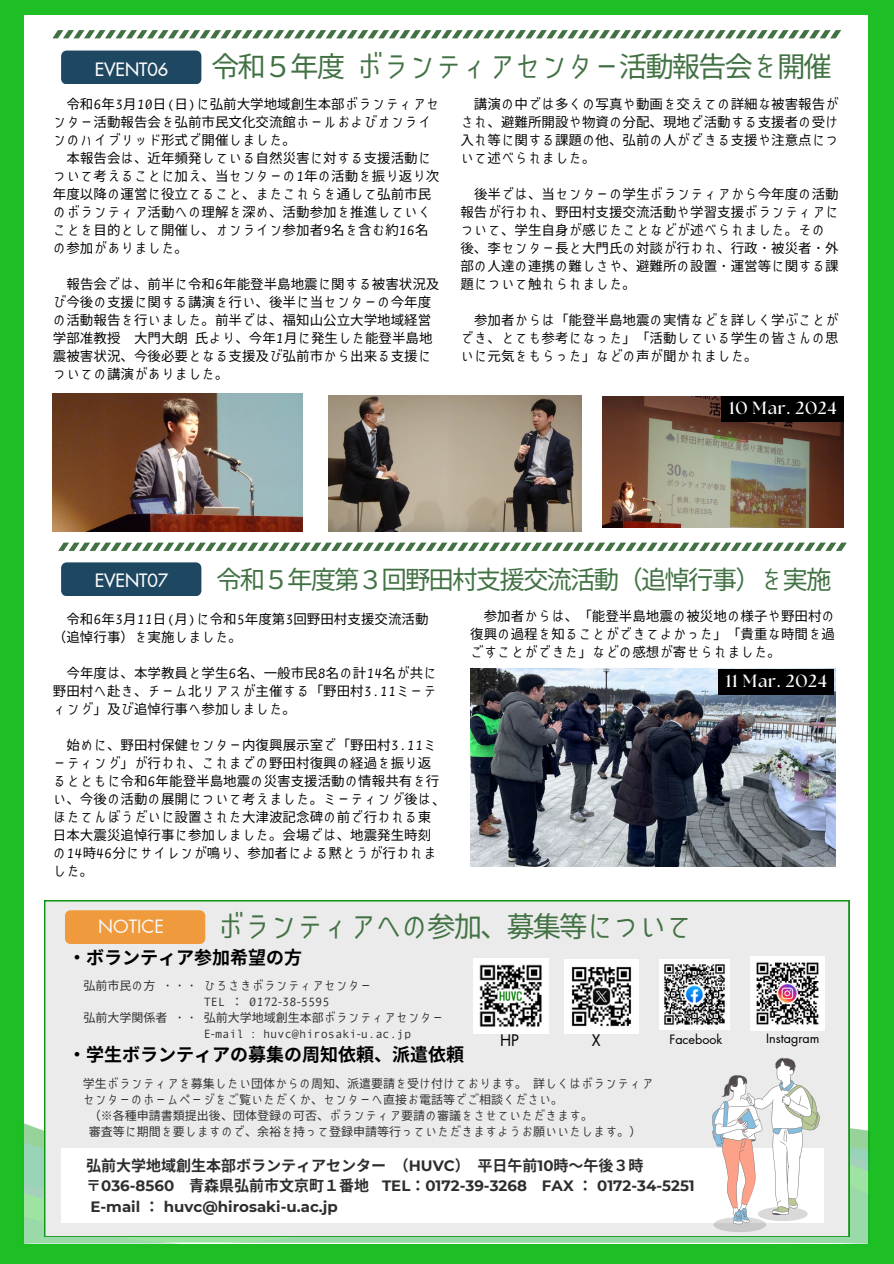
<style>
.page{position:relative;width:894px;height:1264px;background:#fff}
.page>*{position:absolute;margin:0;border:0;box-sizing:border-box;transform-origin:0 0}
.t1{font:28.5px "FGUIGEN";letter-spacing:-.075em;color:#427244}
.t2{font:25.5px "FGUIGEN";letter-spacing:-.075em;color:#427244}
.t3{font:700 18px "Noto Sans CJ Ksc";color:#000}
.t4{font:500 18px "Futura LT Pro";color:#fafafa}
.t5{font:18px "Futura LT Pro";color:#fafafa}
.t6{font:700 17.7px "The Seasons";letter-spacing:.04em;color:#fff}
.t7{font:15.6px "Futura LT Pro";color:#000}
.t8{font:700 15px "Montserrat";color:#2e2e2e}
.t9{font:700 15px "Noto Sans CJ Ksc";color:#2e2e2e}
.t10{font:13.5px/18px "FGUIGEN";color:#000}
.t11{font:12.6px "Futura LT Pro";color:#000}
.t12{font:12px "FGUIGEN";color:#2e2e2e}
.s1{font-family:"Montserrat"}
.s2{font-family:"Noto Sans CJ Ksc"}
</style>
<div class="page">
<div style="left:0;top:0;width:893px;height:1263px;background:#1dbf25"></div>
<div style="left:24px;top:16px;width:843px;height:1227px;background:#fff"></div>
<svg style="left:52px;top:30px;width:789px;height:8px"></svg>
<svg style="left:223px;top:1236px;width:645px;height:6px;background:#86cf92"></svg>
<svg style="left:24px;top:1236px;width:157px;height:7px"></svg>
<svg style="left:24px;top:1129px;width:845px;height:107px;background:#94d5a3"></svg>
<div style="left:44px;top:900px;width:805px;height:336px;background:#ebebeb"></div>
<div style="left:61px;top:51px;width:140px;height:33px;background:#1e4762"></div>
<img style="left:328px;top:395px;width:253px;height:136px">
<img style="left:602px;top:396px;width:241px;height:132px">
<img style="left:53px;top:394px;width:250px;height:137px">
<div style="left:61px;top:562px;width:140px;height:34px;background:#1e4762"></div>
<div style="left:65px;top:910px;width:140px;height:34px;background:#ef9a3c"></div>
<svg style="left:58px;top:542px;width:788px;height:9px"></svg>
<img style="left:470px;top:668px;width:364px;height:198px">
<img style="left:474px;top:958px;width:74px;height:75px">
<img style="left:564px;top:959px;width:74px;height:74px">
<img style="left:659px;top:959px;width:70px;height:70px">
<img style="left:750px;top:956px;width:74px;height:74px">
<svg style="left:61px;top:1148px;width:762px;height:74px"></svg>
<svg style="left:712px;top:1057px;width:107px;height:175px"></svg>
<div style="left:721px;top:397px;width:122px;height:25px;background:#000"></div>
<div style="left:718px;top:669px;width:116px;height:25px;background:#000"></div>
<p class="t4" style="left:95px;top:61px;width:75px">EVENT06</p>
<p class="t1" style="left:211px;top:52px;width:622px">令和５年度ボランティアセンター活動報告会を開催</p>
<p class="t10" style="left:53px;top:95px;width:388px;text-indent:14px">令和6年3月 10日 (日 )に弘前大学地域創生本部ボランティアセンター活動報告会を弘前市民文化交流館ホールおよびオンラインのハイブリッド形式で開催しました。</p>
<p class="t10" style="left:53px;top:149px;width:388px;text-indent:14px">本報告会は、近年頻発している自然災害に対する支援活動について考えることに加え、当センターの1年の活動を振り返り次年度以降の運営に役立てること、またこれらを通して弘前市民のボランティア活動への理解を深め、活動参加を推進していくことを目的として開催し、オンライン参加者9名を含む約16名の参加がありました。</p>
<p class="t10" style="left:53px;top:275px;width:388px;text-indent:14px">報告会では、前半に令和6年能登半島地震に関する被害状況及び今後の支援に関する講演を行い、後半に当センターの今年度の活動報告を行いました。前半では、福知山公立大学地域経営学部准教授 大門大朗氏より、今年1月に発生した能登半島地震被害状況、今後必要となる支援及び弘前市から出来る支援についての講演がありました。</p>
<h6 class="t10" style="left:460px;top:95px;width:380px;text-align:justify;text-indent:14px">講演の中では多くの写真や動画を交えての詳細な被害報告がされ、避難所開設や物資の分配、現地で活動する支援者の受け入れ等に関する課題の他、弘前の人ができる支援や注意点について述べられました。</h6>
<p class="t10" style="left:460px;top:185px;width:380px;text-indent:14px">後半では、当センターの学生ボランティアから今年度の活動報告が行われ、野田村支援交流活動や学習支援ボランティアについて、学生自身が感じたことなどが述べられました。その後、李センター長と大門氏の対談が行われ、行政・被災者・外部の人達の連携の難しさや、避難所の設置・運営等に関する課題について触れられました。</p>
<p class="t10" style="left:460px;top:311px;width:380px;text-align:justify;text-indent:14px">参加者からは「能登半島地震の実情などを詳しく学ぶことができ、とても参考になった」「活動している学生の皆さんの思いに元気をもらった」などの声が聞かれました。</p>
<p class="t6" style="left:728px;top:400px;width:109px">10 Mar. 2024</p>
<p class="t4" style="left:95px;top:572px;width:75px">EVENT07</p>
<p class="t2" style="left:216px;top:566px;width:616px">令和５年度第３回野田村支援交流活動（追悼行事）を実施</p>
<p class="t10" style="left:53px;top:609px;width:377px;text-indent:14px">令和6年3月 11日 (月 )に令和5年度第3回野田村支援交流活動（追悼行事）を実施しました。</p>
<p class="t10" style="left:53px;top:663px;width:385px;text-align:justify;text-indent:14px">今年度は、本学教員と学生6名、一般市民8名の計14名が共に野田村へ赴き、チーム北リアスが主催する「野田村3.11ミーティング」及び追悼行事へ参加しました。</p>
<p class="t10" style="left:53px;top:735px;width:394px;text-indent:14px">始めに、野田村保健センター内復興展示室で「野田村3.11ミーティング」が行われ、これまでの野田村復興の経過を振り返るとともに令和6年能登半島地震の災害支援活動の情報共有を行い、今後の活動の展開について考えました。ミーティング後は、ほたてんぼうだいに設置された大津波記念碑の前で行われる東<br>日本大震災追悼行事に参加しました。会場では、地震発生時刻の14時46分にサイレンが鳴り、参加者による黙とうが行われました。</p>
<p class="t10" style="left:470px;top:606px;width:366px;text-align:justify;text-indent:14px">参加者からは、「能登半島地震の被災地の様子や野田村の復興の過程を知ることができてよかった」「貴重な時間を過ごすことができた」などの感想が寄せられました。</p>
<h3 class="t6" style="left:725px;top:672px;width:103px">11 Mar. 2024</h3>
<p class="t5" style="left:98px;top:917px;width:67px">NOTICE</p>
<p class="t1" style="left:216px;top:911px;width:478px">ボランティアへの参加、募集等について</p>
<p class="t3" style="left:68px;top:943px;width:234px">・ボランティア参加希望の方</p>
<p class="t12" style="left:84px;top:979px;width:290px">弘前市民の方 ・・・ひろさきボランティアセンター</p>
<p class="t12" style="left:204px;top:995px;width:127px">TEL ： 0172-38-5595</p>
<p class="t12" style="left:84px;top:1011px;width:362px">弘前大学関係者・・弘前大学地域創生本部ボランティアセンター</p>
<p class="t12" style="left:204px;top:1027px;width:209px">E-mail : huvc@hirosaki-u.ac.jp</p>
<p class="t7" style="left:500px;top:1033px;width:20px">HP</p>
<h1 class="t7" style="left:591px;top:1033px;width:10px">X</h1>
<p class="t11" style="left:669px;top:1033px;width:55px">Facebook</p>
<h2 class="t11" style="left:766px;top:1032px;width:55px">Instagram</h2>
<p class="t3" style="left:68px;top:1040px;width:397px">・学生ボランティアの募集の周知依頼、派遣依頼</p>
<p class="t12" style="left:83px;top:1077px;width:572px">学生ボランティアを募集したい団体からの周知、派遣要請を受け付けております。詳しくはボランティア</p>
<p class="t12" style="left:83px;top:1093px;width:482px">センターのホームページをご覧いただくか、センターへ直接お電話等でご相談ください。</p>
<p class="t12" style="left:89px;top:1109px;width:506px">（※各種申請書類提出後、団体登録の可否、ボランティア要請の審議をさせていただきます。</p>
<p class="t12" style="left:89px;top:1125px;width:554px">審査等に期間を要しますので、余裕を持って登録申請等行っていただきますようお願いいたします。）</p>
<p class="t9" style="left:86px;top:1153px;width:558px">弘前大学地域創生本部ボランティアセンター（<span class="s1">HUVC</span>）平日午前<span class="s1">10</span>時～午後３時</p>
<p class="t8" style="left:86px;top:1176px;width:610px"><span class="s2">〒</span>036-8560 <span class="s2">青森県弘前市文京町１番地</span> TEL<span class="s2">：</span> 0172-39-3268 FAX <span class="s2">：</span> 0172-34-5251</p>
<p class="t8" style="left:90px;top:1196px;width:249px">E-mail <span class="s2">：</span> huvc@hirosaki-u.ac.jp</p>
</div>
